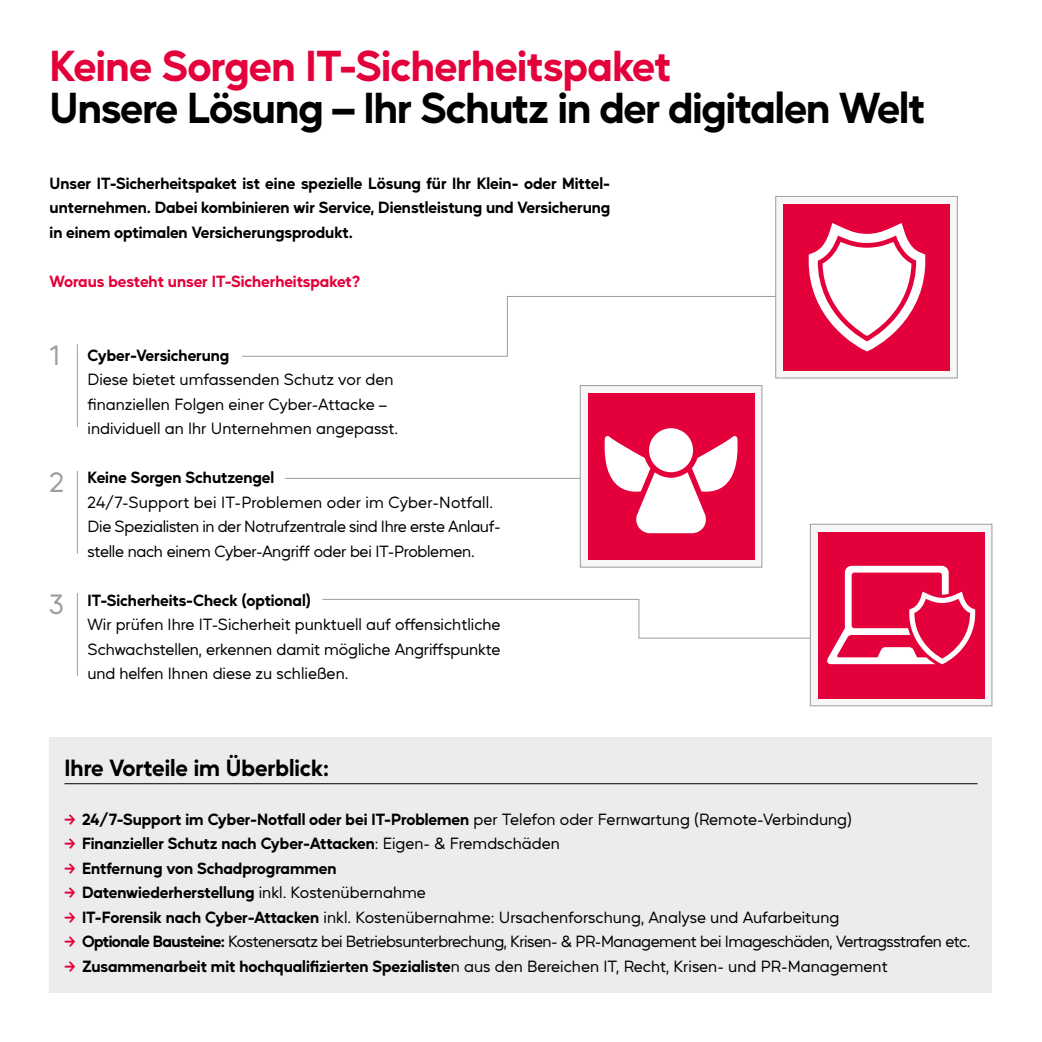
<style>
.page{position:relative;width:1042px;height:1042px;background:#fff}
.page>*{position:absolute;margin:0;border:0;box-sizing:border-box;transform-origin:0 0}
.t1{font:700 42px "Mustica Pro";letter-spacing:-.025em;color:#000}
.t2{font:700 42px "Mustica Pro";letter-spacing:-.015em;color:#e4003a}
.t3{font:27.12px "Mustica Pro";color:#9d9d9c}
.t4{font:700 22.75px "Mustica Pro";letter-spacing:-.005em;color:#000}
.t5{font:15.75px/24.5px "Mustica Pro";letter-spacing:-.01em;color:#000}
.t6{font:700 15.75px/24.5px "Mustica Pro";letter-spacing:-.005em;color:#000;text-align:justify}
.t7{font:700 15.75px "Mustica Pro";letter-spacing:-.005em;color:#e4003a}
.s1{font-weight:700}
</style>
<div class="page">
<div style="left:50px;top:737px;width:942px;height:255px;background:#ecebed"></div>
<hr style="left:77px;top:344px;width:1px;height:83px;background:#9d9d9c">
<hr style="left:77px;top:471px;width:1px;height:83px;background:#9d9d9c">
<hr style="left:77px;top:593px;width:1px;height:83px;background:#9d9d9c">
<hr style="left:64px;top:783px;width:913px;height:1px;background:#000">
<svg style="left:242px;top:296px;width:533px;height:61px"></svg>
<hr style="left:285px;top:478px;width:340px;height:1px;background:#9d9d9c">
<div style="left:775px;top:196px;width:183px;height:182px;background:#f6f6f6;border:1px solid #9d9d9c"></div>
<div style="left:783px;top:204px;width:167px;height:167px;background:#e4003a"></div>
<svg style="left:808px;top:223px;width:117px;height:128px"></svg>
<div style="left:810px;top:524px;width:182px;height:182px;background:#f6f6f6;border:1px solid #9d9d9c"></div>
<div style="left:818px;top:532px;width:166px;height:166px;background:#e4003a"></div>
<svg style="left:322px;top:566px;width:653px;height:98px"></svg>
<div style="left:580px;top:385px;width:182px;height:182px;background:#f6f6f6;border:1px solid #9d9d9c"></div>
<div style="left:588px;top:393px;width:166px;height:167px;background:#e4003a"></div>
<div style="left:649px;top:428px;width:44px;height:44px;background:#fff;border-radius:50%"></div>
<svg style="left:604px;top:436px;width:133px;height:97px"></svg>
<h1 class="t2" style="left:50px;top:32px;width:623px">Keine Sorgen IT-Sicherheitspaket</h1>
<h1 class="t1" style="left:50px;top:74px;width:877px">Unsere Lösung – Ihr Schutz in der digitalen Welt</h1>
<p class="t6" style="left:50px;top:169px;width:562px">Unser IT-Sicherheitspaket ist eine spezielle Lösung für Ihr Klein- oder Mittel&shy;unternehmen. Dabei kombinieren wir Service, Dienstleistung und Versicherung in einem optimalen Versicherungsprodukt.</p>
<p class="t7" style="left:50px;top:268px;width:312px">Woraus besteht unser IT-Sicherheitspaket?</p>
<h2 class="t3" style="left:50px;top:334px;width:11px">1</h2>
<h2 class="t3" style="left:50px;top:461px;width:16px">2</h2>
<h2 class="t3" style="left:50px;top:583px;width:15px">3</h2>
<p class="t6" style="left:88px;top:341px;width:143px">Cyber-Versicherung</p>
<p class="t5" style="left:88px;top:366px;width:312px">Diese bietet umfassenden Schutz vor den finanziellen Folgen einer Cyber-Attacke – individuell an Ihr Unternehmen angepasst.</p>
<p class="t6" style="left:88px;top:464px;width:188px">Keine Sorgen Schutzengel</p>
<p class="t5" style="left:88px;top:488px;width:414px">24/7-Support bei IT-Problemen oder im Cyber-Notfall.<br>Die Spezialisten in der Notrufzentrale sind Ihre erste Anlauf&shy;stelle nach einem Cyber-Angriff oder bei IT-Problemen.</p>
<p class="t6" style="left:88px;top:586px;width:224px">IT-Sicherheits-Check (optional)</p>
<p class="t5" style="left:88px;top:611px;width:415px;text-align:justify">Wir prüfen Ihre IT-Sicherheit punktuell auf offensichtliche Schwachstellen, erkennen damit mögliche Angriffspunkte und helfen Ihnen diese zu schließen.</p>
<h3 class="t4" style="left:64px;top:749px;width:266px">Ihre Vorteile im Überblick:</h3>
<p class="t5" style="left:82px;top:805px;width:890px"><span class="s1">24/7-Support im Cyber-Notfall oder bei IT-Problemen</span> per Telefon oder Fernwartung (Remote-Verbindung)<br><span class="s1">Finanzieller Schutz nach Cyber-Attacken</span>: Eigen- &amp; Fremdschäden<br><span class="s1">Entfernung von Schadprogrammen<br>Datenwiederherstellung</span> inkl. Kostenübernahme<br><span class="s1">IT-Forensik nach Cyber-Attacken</span> inkl. Kostenübernahme: Ursachenforschung, Analyse und Aufarbeitung<br><span class="s1">Optionale Bausteine:</span> Kostenersatz bei Betriebsunterbrechung, Krisen- &amp; PR-Management bei Imageschäden, Vertragsstrafen etc.<br><span class="s1">Zusammenarbeit mit hochqualifizierten Spezialiste</span>n aus den Bereichen IT, Recht, Krisen- und PR-Management</p>
</div>
